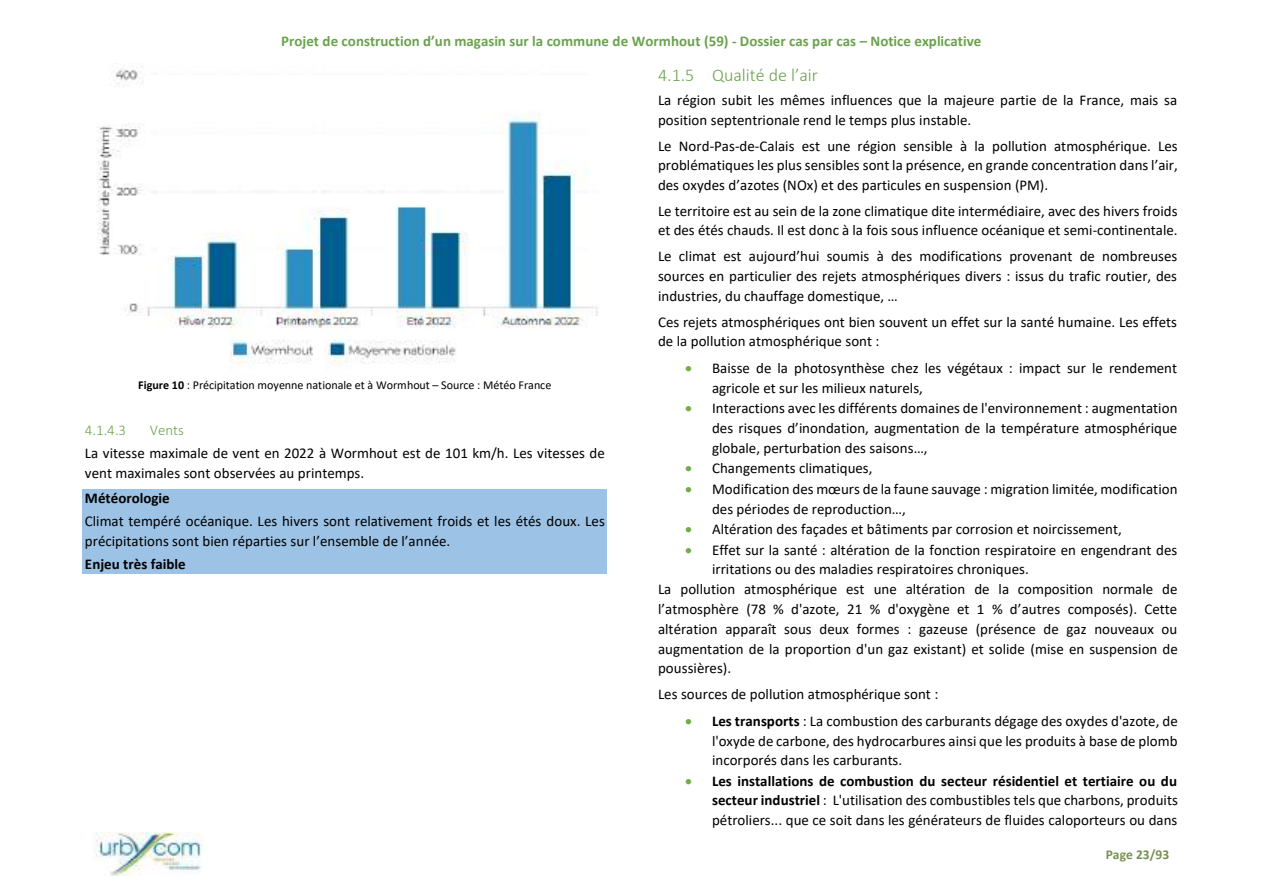
<style>
.page{position:relative;width:1263px;height:893px;background:#fff}
.page>*{position:absolute;margin:0;border:0;box-sizing:border-box;transform-origin:0 0}
.t1{font:300 18px "Calibri";color:#6ba24e}
.t2{font:15px/19.8px "Calibri";color:#000}
.t3{font:700 15px "Calibri";color:#6ba24e}
.t4{font:700 15px "Calibri";color:#000}
.t5{font:300 15px "Calibri";color:#6ba24e}
.t6{font:700 13.5px "Calibri";color:#769250}
.t7{font:12px "Calibri";letter-spacing:-.005em;color:#000}
.s1{font-weight:700}
.s2{color:#70ad47}
</style>
<div class="page">
<img style="left:93px;top:833px;width:110px;height:42px">
<div style="left:83px;top:489px;width:524px;height:20px;background:#9cc2e5"></div>
<div style="left:83px;top:509px;width:524px;height:23px;background:#9cc2e5"></div>
<div style="left:83px;top:532px;width:524px;height:19px;background:#9cc2e5"></div>
<div style="left:83px;top:551px;width:524px;height:23px;background:#9cc2e5"></div>
<img style="left:97px;top:66px;width:501px;height:300px">
<p class="t3" style="left:281px;top:35px;width:701px">Projet de construction d’un magasin sur la commune de Wormhout (59) - Dossier cas par cas – Notice explicative</p>
<p class="t7" style="left:138px;top:380px;width:415px"><span class="s1">Figure 10</span> : Précipitation moyenne nationale et à Wormhout – Source : Météo France</p>
<p class="t5" style="left:85px;top:424px;width:43px">4.1.4.3</p>
<p class="t5" style="left:150px;top:424px;width:36px">Vents</p>
<p class="t2" style="left:85px;top:444px;width:521px">La vitesse maximale de vent en 2022 à Wormhout est de 101 km/h. Les vitesses de vent maximales sont observées au printemps.</p>
<p class="t4" style="left:85px;top:492px;width:86px">Météorologie</p>
<p class="t2" style="left:85px;top:512px;width:521px">Climat tempéré océanique. Les hivers sont relativement froids et les étés doux. Les précipitations sont bien réparties sur l’ensemble de l’année.</p>
<p class="t4" style="left:85px;top:557px;width:102px">Enjeu très faible</p>
<p class="t1" style="left:658px;top:68px;width:162px">4.1.5 Qualité de l’air</p>
<p class="t2" style="left:658px;top:91px;width:521px">La région subit les mêmes influences que la majeure partie de la France, mais sa position septentrionale rend le temps plus instable.</p>
<p class="t2" style="left:658px;top:137px;width:521px;text-align:justify">Le Nord-Pas-de-Calais est une région sensible à la pollution atmosphérique. Les problématiques les plus sensibles sont la présence, en grande concentration dans l’air, des oxydes d’azotes (NOx) et des particules en suspension (PM).</p>
<p class="t2" style="left:658px;top:202px;width:521px">Le territoire est au sein de la zone climatique dite intermédiaire, avec des hivers froids et des étés chauds. Il est donc à la fois sous influence océanique et semi-continentale.</p>
<p class="t2" style="left:658px;top:248px;width:521px;text-align:justify">Le climat est aujourd’hui soumis à des modifications provenant de nombreuses sources en particulier des rejets atmosphériques divers : issus du trafic routier, des industries, du chauffage domestique, …</p>
<p class="t2" style="left:658px;top:313px;width:520px">Ces rejets atmosphériques ont bien souvent un effet sur la santé humaine. Les effets de la pollution atmosphérique sont :</p>
<p class="t2" style="left:712px;top:359px;width:467px;text-indent:-27px"><span class="s2">•</span> Baisse de la photosynthèse chez les végétaux : impact sur le rendement agricole et sur les milieux naturels,</p>
<p class="t2" style="left:712px;top:400px;width:467px;text-align:justify;text-indent:-27px"><span class="s2">•</span> Interactions avec les différents domaines de l'environnement : augmentation des risques d’inondation, augmentation de la température atmosphérique globale, perturbation des saisons…,</p>
<p class="t2" style="left:685px;top:460px;width:189px"><span class="s2">•</span> Changements climatiques,</p>
<p class="t2" style="left:712px;top:480px;width:467px;text-indent:-27px"><span class="s2">•</span> Modification des mœurs de la faune sauvage : migration limitée, modification des périodes de reproduction…,</p>
<p class="t2" style="left:685px;top:521px;width:438px"><span class="s2">•</span> Altération des façades et bâtiments par corrosion et noircissement,</p>
<p class="t2" style="left:685px;top:541px;width:494px"><span class="s2">•</span> Effet sur la santé : altération de la fonction respiratoire en engendrant des</p>
<p class="t2" style="left:712px;top:561px;width:318px">irritations ou des maladies respiratoires chroniques.</p>
<p class="t2" style="left:658px;top:581px;width:521px">La pollution atmosphérique est une altération de la composition normale de</p>
<p class="t2" style="left:658px;top:600px;width:521px">l’atmosphère (78 % d'azote, 21 % d'oxygène et 1 % d’autres composés). Cette</p>
<p class="t2" style="left:658px;top:620px;width:521px">altération apparaît sous deux formes : gazeuse (présence de gaz nouveaux ou</p>
<p class="t2" style="left:658px;top:640px;width:521px">augmentation de la proportion d'un gaz existant) et solide (mise en suspension de</p>
<p class="t2" style="left:658px;top:660px;width:75px">poussières).</p>
<p class="t2" style="left:658px;top:685px;width:282px">Les sources de pollution atmosphérique sont :</p>
<p class="t2" style="left:712px;top:712px;width:467px;text-align:justify;text-indent:-27px"><span class="s2">•</span> <span class="s1">Les transports</span> : La combustion des carburants dégage des oxydes d'azote, de l'oxyde de carbone, des hydrocarbures ainsi que les produits à base de plomb incorporés dans les carburants.</p>
<p class="t2" style="left:712px;top:772px;width:467px;text-align:justify;text-indent:-27px"><span class="s2">•</span> <span class="s1">Les installations de combustion du secteur résidentiel et tertiaire ou du secteur industriel</span> : L'utilisation des combustibles tels que charbons, produits pétroliers... que ce soit dans les générateurs de fluides caloporteurs ou dans</p>
<p class="t6" style="left:1106px;top:849px;width:65px">Page 23/93</p>
</div>
